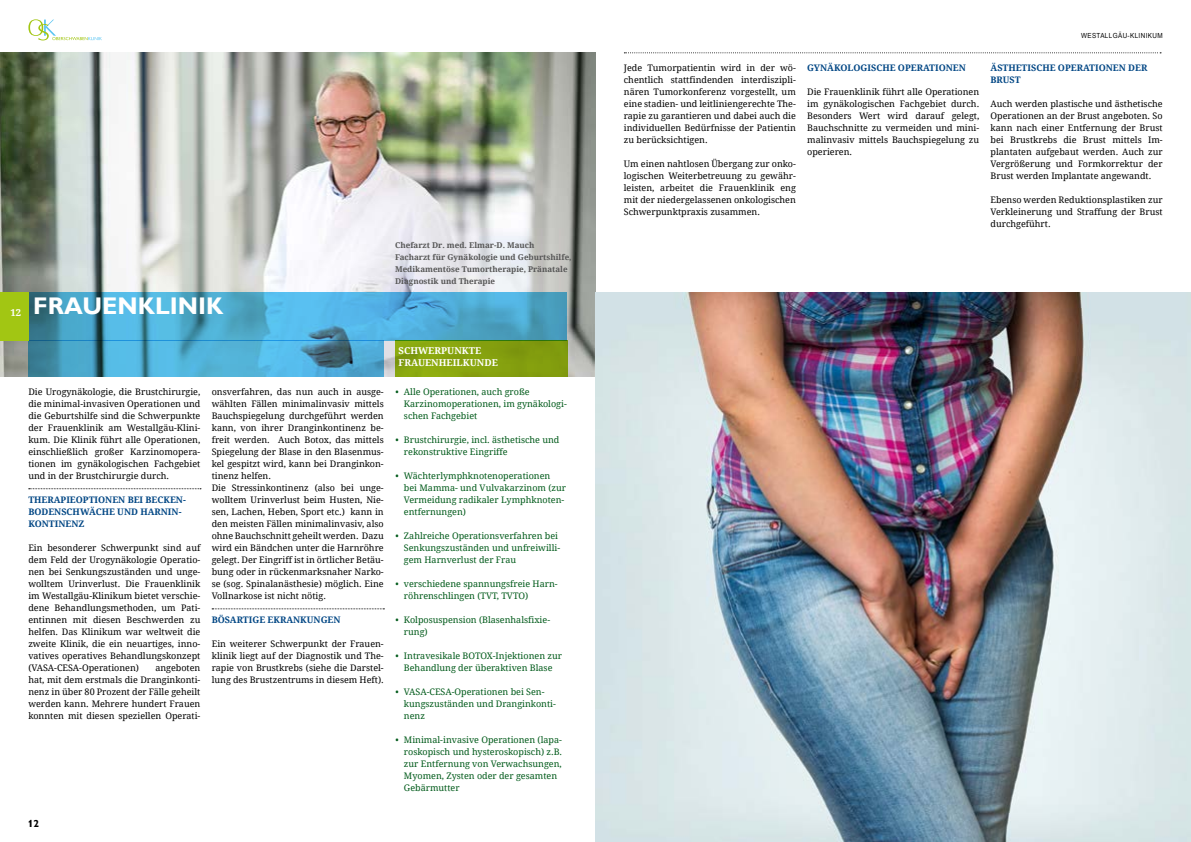
<style>
.page{position:relative;width:1191px;height:842px;background:#fff}
.page>*{position:absolute;margin:0;border:0;box-sizing:border-box;transform-origin:0 0}
.t1{font:700 24px "Gill Alt One";color:#fff}
.t2{font:700 10.1px "Gill Alt One";color:#000}
.t3{font:700 9.5px/12px "Droid Serif";color:#fff}
.t4{font:9px/12px "Droid Serif";color:#000;text-align:justify}
.t5{font:9px/12px "Droid Serif";color:#015a1a}
.t6{font:700 9px/12px "Droid Serif";color:#004684}
.t7{font:700 8px/12px "Droid Serif";color:#565656}
.t8{font:7px "Arial Narrow";letter-spacing:.05em;color:#000;scale:1.1 1}
</style>
<div class="page">
<svg style="left:28px;top:19px;width:74px;height:22px"></svg>
<svg style="left:624px;top:52px;width:537px;height:1px"></svg>
<svg style="left:29px;top:488px;width:172px;height:1px"></svg>
<img style="left:0;top:52px;width:595px;height:324px">
<svg style="left:28px;top:292px;width:539px;height:48px;background:#4ca7cc"></svg>
<div style="left:395px;top:340px;width:172px;height:36px;background:#86a10f"></div>
<svg style="left:28px;top:340px;width:356px;height:36px;background:#4ba3c8"></svg>
<svg style="left:212px;top:608px;width:172px;height:1px"></svg>
<div style="left:0;top:292px;width:28px;height:48px;background:#a2c613"></div>
<img style="left:595px;top:292px;width:596px;height:550px">
<p class="t3" style="left:11px;top:306px;width:12px">12</p>
<h1 class="t1" style="left:33px;top:292px;width:192px">FRAUENKLINIK</h1>
<p class="t7" style="left:395px;top:240px;width:178px">Chefarzt Dr. med. Elmar-D. Mauch Facharzt für Gynäkologie und Geburtshilfe, Medikamentöse Tumortherapie, Pränatale Diagnostik und Therapie</p>
<p class="t4" style="left:28px;top:386px;width:173px">Die Urogynäkologie, die Brustchirurgie, die minimal-invasiven Operationen und die Geburtshilfe sind die Schwerpunkte der Frauenklinik am Westallgäu-Klini&shy;kum. Die Klinik führt alle Operationen, einschließlich großer Karzinomopera&shy;tionen im gynäkologischen Fachgebiet und in der Brustchirurgie durch.</p>
<p class="t6" style="left:28px;top:494px;width:159px">THERAPIEOPTIONEN BEI BECKEN-<br>BODENSCHWÄCHE UND HARNIN-<br>KONTINENZ</p>
<p class="t4" style="left:28px;top:542px;width:173px">Ein besonderer Schwerpunkt sind auf dem Feld der Urogynäkologie Operatio&shy;nen bei Senkungszuständen und unge&shy;wolltem Urinverlust. Die Frauenklinik im Westallgäu-Klinikum bietet verschie&shy;dene Behandlungsmethoden, um Pati&shy;entinnen mit diesen Beschwerden zu helfen. Das Klinikum war weltweit die zweite Klinik, die ein neuartiges, inno&shy;vatives operatives Behandlungskonzept (VASA-CESA-Operationen)</p>
<p class="t4" style="left:28px;top:662px;width:173px;text-indent:127px">angeboten hat, mit dem erstmals die Dranginkonti&shy;nenz in über 80 Prozent der Fälle geheilt werden kann. Mehrere hundert Frauen konnten mit diesen speziellen Operati-</p>
<p class="t4" style="left:212px;top:386px;width:173px;text-align:left">onsverfahren, das nun auch in ausge&shy;wählten Fällen minimalinvasiv mittels Bauchspiegelung durchgeführt werden kann, von ihrer Dranginkontinenz be&shy;freit werden. Auch Botox, das mittels Spiegelung der Blase in den Blasenmus&shy;kel gespitzt wird, kann bei Dranginkon&shy;tinenz helfen.<br>Die Stressinkontinenz (also bei unge&shy;wolltem Urinverlust beim Husten, Nie&shy;sen, Lachen, Heben, Sport etc.) kann in den meisten Fällen minimalinvasiv, also ohne Bauchschnitt geheilt werden. Dazu wird ein Bändchen unter die Harnröhre gelegt. Der Eingriff ist in örtlicher Betäu&shy;bung oder in rückenmarksnaher Narko&shy;se (sog. Spinalanästhesie) möglich. Eine Vollnarkose ist nicht nötig.</p>
<p class="t6" style="left:212px;top:614px;width:130px">BÖSARTIGE EKRANKUNGEN</p>
<p class="t4" style="left:212px;top:638px;width:173px">Ein weiterer Schwerpunkt der Frauen&shy;klinik liegt auf der Diagnostik und The&shy;rapie von Brustkrebs (siehe die Darstel&shy;lung des Brustzentrums in diesem Heft).</p>
<p class="t2" style="left:28px;top:818px;width:13px">12</p>
<p class="t3" style="left:398px;top:345px;width:101px">SCHWERPUNKTE<br>FRAUENHEILKUNDE</p>
<p class="t5" style="left:404px;top:386px;width:164px;text-indent:-9px">• Alle Operationen, auch große<br>Karzinomoperationen, im gynäkologi&shy;schen Fachgebiet</p>
<p class="t5" style="left:404px;top:434px;width:157px;text-indent:-9px">• Brustchirurgie, incl. ästhetische und rekonstruktive Eingriffe</p>
<p class="t5" style="left:404px;top:470px;width:164px;text-indent:-9px">• Wächterlymphknotenoperationen<br>bei Mamma- und Vulvakarzinom (zur<br>Vermeidung radikaler Lymphknoten&shy;entfernungen)</p>
<p class="t5" style="left:404px;top:530px;width:158px;text-indent:-9px">• Zahlreiche Operationsverfahren bei<br>Senkungszuständen und unfreiwilli&shy;gem Harnverlust der Frau</p>
<p class="t5" style="left:404px;top:578px;width:155px;text-indent:-9px">• verschiedene spannungsfreie Harn&shy;röhrenschlingen (TVT, TVTO)</p>
<p class="t5" style="left:404px;top:614px;width:148px;text-indent:-9px">• Kolposuspension (Blasenhalsfixie&shy;rung)</p>
<p class="t5" style="left:395px;top:650px;width:168px;text-align:center">• Intravesikale BOTOX-Injektionen zur<br>Behandlung der überaktiven Blase</p>
<p class="t5" style="left:404px;top:686px;width:153px;text-indent:-9px">• VASA-CESA-Operationen bei Sen&shy;kungszuständen und Dranginkonti&shy;nenz</p>
<p class="t5" style="left:404px;top:734px;width:160px;text-indent:-9px">• Minimal-invasive Operationen (lapa&shy;roskopisch und hysteroskopisch) z.B. zur Entfernung von Verwachsungen,<br>Myomen, Zysten oder der gesamten<br>Gebärmutter</p>
<p class="t4" style="left:624px;top:62px;width:173px">Jede Tumorpatientin wird in der wö&shy;chentlich stattfindenden interdiszipli&shy;nären Tumorkonferenz vorgestellt, um eine stadien- und leitliniengerechte The&shy;rapie zu garantieren und dabei auch die individuellen Bedürfnisse der Patientin zu berücksichtigen.</p>
<p class="t4" style="left:624px;top:158px;width:173px">Um einen nahtlosen Übergang zur onko&shy;logischen Weiterbetreuung zu gewähr&shy;leisten, arbeitet die Frauenklinik eng mit der niedergelassenen onkologischen Schwerpunktpraxis zusammen.</p>
<p class="t6" style="left:807px;top:62px;width:160px">GYNÄKOLOGISCHE OPERATIONEN</p>
<p class="t4" style="left:807px;top:86px;width:173px">Die Frauenklinik führt alle Operationen im gynäkologischen Fachgebiet durch.<br>Besonders Wert wird darauf gelegt, Bauchschnitte zu vermeiden und mini&shy;malinvasiv mittels Bauchspiegelung zu operieren.</p>
<p class="t8" style="left:1081px;top:30px;width:76px">WESTALLGÄU-KLINIKUM</p>
<p class="t6" style="left:990px;top:62px;width:158px">ÄSTHETISCHE OPERATIONEN DER<br>BRUST</p>
<p class="t4" style="left:990px;top:98px;width:173px">Auch werden plastische und ästhetische Operationen an der Brust angeboten. So kann nach einer Entfernung der Brust bei Brustkrebs die Brust mittels Im&shy;plantaten aufgebaut werden. Auch zur Vergrößerung und Formkorrektur der Brust werden Implantate angewandt.</p>
<p class="t4" style="left:990px;top:194px;width:173px">Ebenso werden Reduktionsplastiken zur Verkleinerung und Straffung der Brust durchgeführt.</p>
</div>
